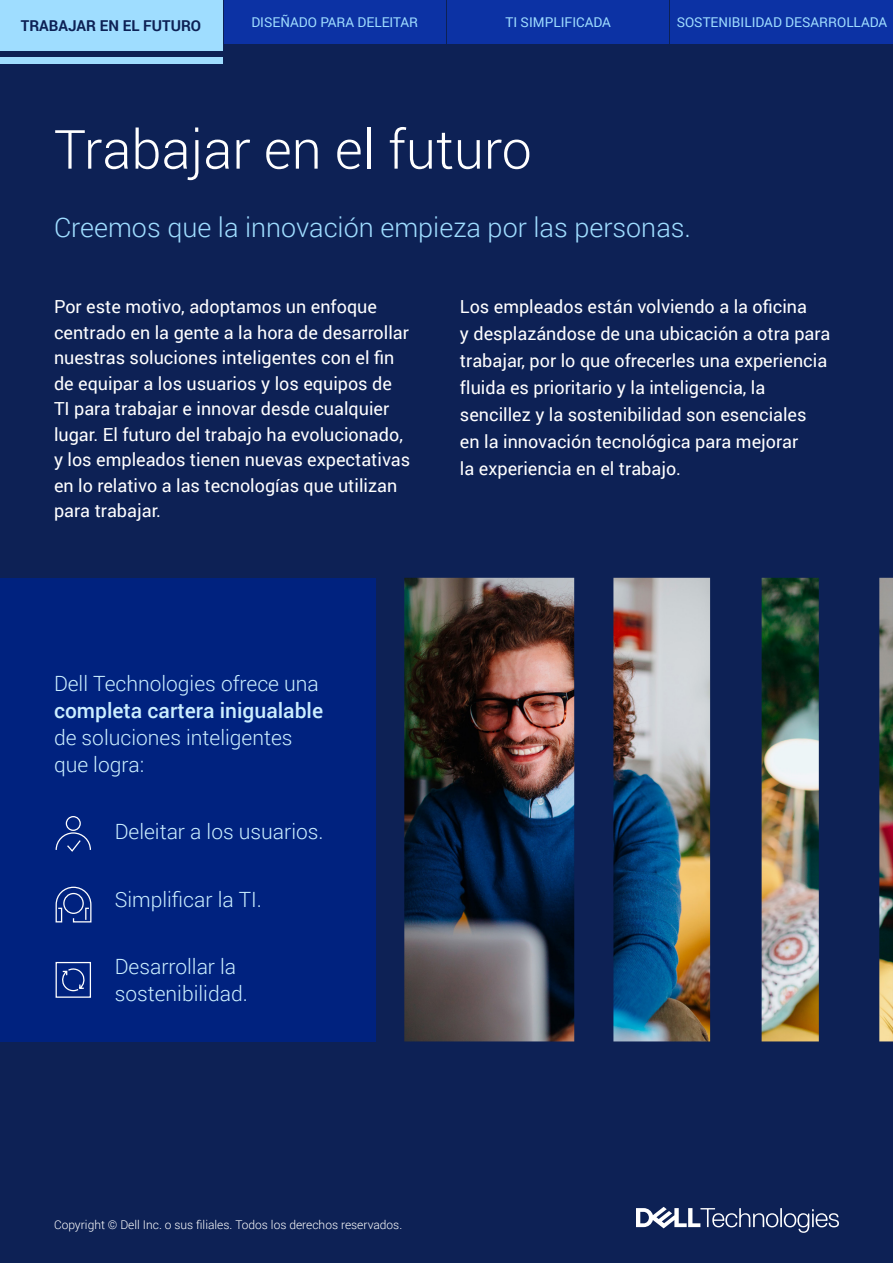
<style>
.page{position:relative;width:893px;height:1263px;background:#0d2155}
.page>*{position:absolute;margin:0;border:0;box-sizing:border-box;transform-origin:0 0}
.t1{font:300 54px "Roboto";color:#fff}
.t2{font:300 27px "Roboto";color:#9fddff}
.t3{font:300 21px/27px "Roboto";color:#cbeeff}
.t4{font:500 21px "Roboto";color:#cbeeff}
.t5{font:18px/25.5px "Roboto";color:#fff}
.t6{font:700 15px "Roboto";color:#0d2155}
.t7{font:13.5px "Roboto";color:#9fddff}
.t8{font:300 12px "Roboto";color:#fff}
</style>
<div class="page">
<div style="left:0;top:578px;width:375px;height:464px;background:#00227f"></div>
<div style="left:0;top:57px;width:222px;height:7px;background:#9fddff"></div>
<img style="left:404px;top:578px;width:170px;height:463px">
<img style="left:613px;top:578px;width:97px;height:463px">
<img style="left:762px;top:578px;width:57px;height:463px">
<img style="left:879px;top:578px;width:14px;height:463px">
<svg style="left:55px;top:961px;width:36px;height:37px"></svg>
<svg style="left:55px;top:816px;width:36px;height:36px"></svg>
<svg style="left:55px;top:886px;width:37px;height:37px"></svg>
<svg style="left:636px;top:1207px;width:203px;height:26px"></svg>
<div style="left:224px;top:0;width:221px;height:44px;background:#0c32a4"></div>
<div style="left:447px;top:0;width:222px;height:44px;background:#0c32a4"></div>
<div style="left:0;top:0;width:222px;height:50px;background:#9fddff"></div>
<div style="left:671px;top:0;width:222px;height:44px;background:#0c32a4"></div>
<p class="t6" style="left:21px;top:15px;width:182px">TRABAJAR EN EL FUTURO</p>
<p class="t7" style="left:251px;top:13px;width:168px">DISEÑADO PARA DELEITAR</p>
<p class="t7" style="left:506px;top:13px;width:107px">TI SIMPLIFICADA</p>
<p class="t7" style="left:677px;top:13px;width:212px">SOSTENIBILIDAD DESARROLLADA</p>
<h1 class="t1" style="left:54px;top:112px;width:479px">Trabajar en el futuro</h1>
<h2 class="t2" style="left:54px;top:209px;width:639px">Creemos que la innovación empieza por las personas.</h2>
<p class="t5" style="left:54px;top:293px;width:358px">Por este motivo, adoptamos un enfoque centrado en la gente a la hora de desarrollar nuestras soluciones inteligentes con el fin de equipar a los usuarios y los equipos de TI para trabajar e innovar desde cualquier lugar. El futuro del trabajo ha evolucionado, y los empleados tienen nuevas expectativas en lo relativo a las tecnologías que utilizan para trabajar.</p>
<p class="t5" style="left:460px;top:292px;width:372px;line-height:27px">Los empleados están volviendo a la oficina<br>y desplazándose de una ubicación a otra para trabajar, por lo que ofrecerles una experiencia fluida es prioritario y la inteligencia, la sencillez y la sostenibilidad son esenciales en la innovación tecnológica para mejorar<br>la experiencia en el trabajo.</p>
<p class="t3" style="left:54px;top:669px;width:266px">Dell Technologies ofrece una</p>
<p class="t4" style="left:54px;top:695px;width:271px">completa cartera inigualable</p>
<p class="t3" style="left:54px;top:723px;width:240px">de soluciones inteligentes que logra:</p>
<p class="t3" style="left:115px;top:817px;width:210px">Deleitar a los usuarios.</p>
<p class="t3" style="left:115px;top:885px;width:149px">Simplificar la TI.</p>
<p class="t3" style="left:115px;top:952px;width:135px">Desarrollar la sostenibilidad.</p>
<p class="t8" style="left:54px;top:1217px;width:350px">Copyright © Dell Inc. o sus filiales. Todos los derechos reservados.</p>
</div>
